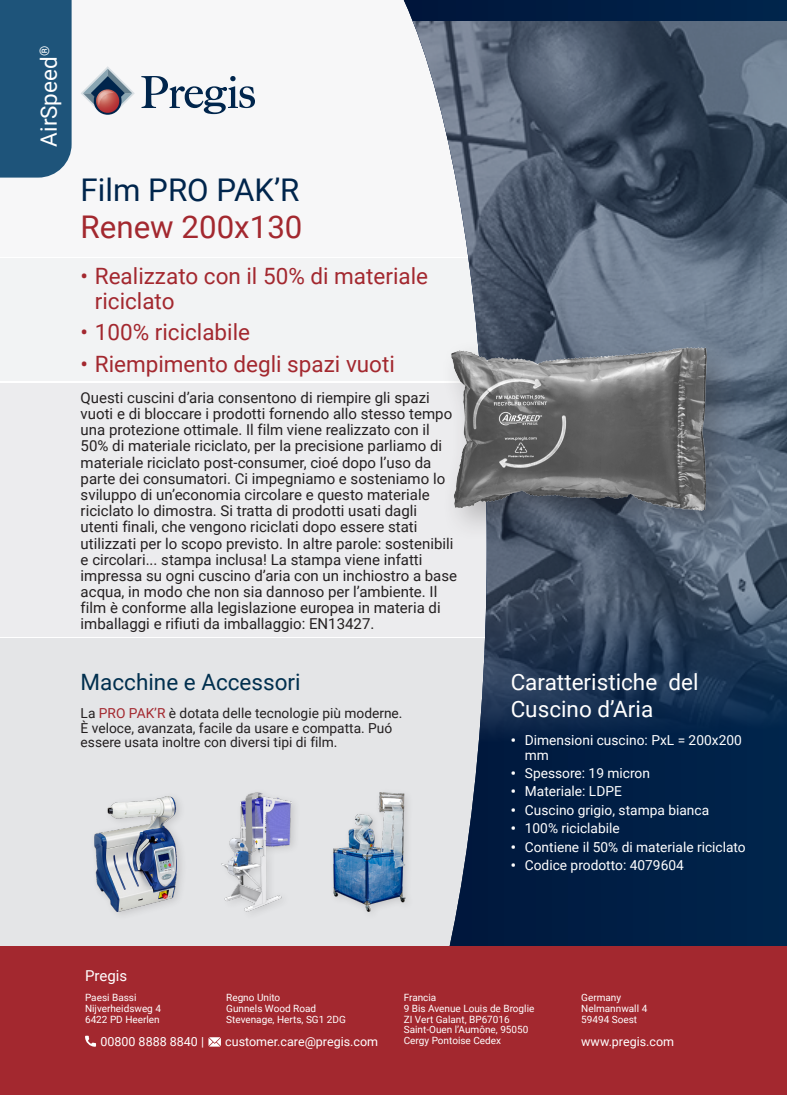
<style>
.page{position:relative;width:787px;height:1095px;background:#fff}
.page>*{position:absolute;margin:0;border:0;box-sizing:border-box;transform-origin:0 0}
.t1{font:31.25px "Roboto";color:#00254c}
.t2{font:31.25px "Roboto";color:#a3282f}
.t3{font:22.5px/24.2px "Roboto";color:#a3282f}
.t4{font:22.5px/27px "Roboto";color:#fff}
.t5{font:22.5px "Roboto";color:#002f4e}
.body_-_white{font:15px/16.1px "Roboto";color:#231f20}
.t6{font:15px "Roboto";color:#fff}
.t7{font:13.75px/14.9px "Roboto";color:#fff}
.body_-_white-2{font:13.75px/14.9px "Roboto";color:#231f20}
.t8{font:12.5px "Roboto";color:#fff}
.t9{font:10px/10.6px "Roboto";color:#fff}
.s1{color:#a3282f}
.s2{font-weight:900}
</style>
<div class="page">
<div style="left:0;top:639px;width:787px;height:307px;background:#e4e5e7"></div>
<div style="left:0;top:259px;width:787px;height:122px;background:#f2f3f4"></div>
<div style="left:0;top:0;width:787px;height:257px;background:#f7f7f8"></div>
<div style="left:0;top:383px;width:787px;height:254px;background:#ececee"></div>
<svg style="left:404px;top:0;width:383px;height:946px;background:#0e2a4e"></svg>
<img style="left:404px;top:21px;width:383px;height:906px">
<svg style="left:141px;top:76px;width:114px;height:38px"></svg>
<svg style="left:81px;top:66px;width:54px;height:49px"></svg>
<div style="left:0;top:946px;width:787px;height:149px;background:#a3282f"></div>
<div style="left:0;top:0;width:72px;height:178px;background:#1e547a"></div>
<svg style="left:85px;top:1036px;width:11px;height:11px"></svg>
<svg style="left:208px;top:1037px;width:13px;height:10px"></svg>
<div style="left:89px;top:791px;width:98px;height:130px;background:#231f20;opacity:.15"></div>
<img style="left:94px;top:796px;width:83px;height:115px">
<img style="left:222px;top:792px;width:69px;height:119px">
<div style="left:329px;top:787px;width:85px;height:134px;background:#231f20;opacity:.15"></div>
<img style="left:334px;top:792px;width:71px;height:120px">
<div style="left:439px;top:335px;width:304px;height:211px;background:#231f20;opacity:.3"></div>
<img style="left:451px;top:348px;width:256px;height:162px">
<p class="t4" style="left:34px;top:147px;width:102px;rotate:-90deg">AirSpeed<sup>®</sup></p>
<p class="t1" style="left:81px;top:168px;width:220px">Film PRO PAK’R</p>
<p class="t2" style="left:81px;top:205px;width:223px">Renew 200x130</p>
<p class="t3" style="left:95px;top:263px;width:335px;text-indent:-14px">• Realizzato con il 50% di materiale riciclato</p>
<p class="t3" style="left:81px;top:319px;width:171px">• 100% riciclabile</p>
<p class="t3" style="left:81px;top:351px;width:316px">• Riempimento degli spazi vuoti</p>
<p class="body_-_white" style="left:81px;top:389px;width:378px">Questi cuscini d’aria consentono di riempire gli spazi vuoti e di bloccare i prodotti fornendo allo stesso tempo una protezione ottimale. Il film viene realizzato con il 50% di materiale riciclato, per la precisione parliamo di materiale riciclato post-consumer, cioé dopo l’uso da parte dei consumatori. Ci impegniamo e sosteniamo lo sviluppo di un’economia circolare e questo materiale riciclato lo dimostra. Si tratta di prodotti usati dagli utenti finali, che vengono riciclati dopo essere stati utilizzati per lo scopo previsto. In altre parole: sostenibili e circolari... stampa inclusa! La stampa viene infatti impressa su ogni cuscino d’aria con un inchiostro a base acqua, in modo che non sia dannoso per l’ambiente. Il film è conforme alla legislazione europea in materia di imballaggi e rifiuti da imballaggio: EN13427.</p>
<p class="t5" style="left:81px;top:666px;width:221px">Macchine e Accessori</p>
<p class="body_-_white-2" style="left:81px;top:705px;width:323px">La <span class="s1">PRO PAK’R</span> è dotata delle tecnologie più moderne.<br>È veloce, avanzata, facile da usare e compatta. Puó essere usata inoltre con diversi tipi di film.</p>
<p class="t4" style="left:510px;top:667px;width:189px">Caratteristiche del<br>Cuscino d’Aria</p>
<p class="t7" style="left:525px;top:732px;width:218px;text-indent:-14px"><span class="s2">•</span> Dimensioni cuscino: PxL = 200x200 mm</p>
<p class="t7" style="left:510px;top:765px;width:141px"><span class="s2">•</span> Spessore: 19 micron</p>
<p class="t7" style="left:510px;top:783px;width:113px"><span class="s2">•</span> Materiale: LDPE</p>
<p class="t7" style="left:510px;top:802px;width:200px"><span class="s2">•</span> Cuscino grigio, stampa bianca</p>
<p class="t7" style="left:510px;top:820px;width:111px"><span class="s2">•</span> 100% riciclabile</p>
<p class="t7" style="left:510px;top:839px;width:236px"><span class="s2">•</span> Contiene il 50% di materiale riciclato</p>
<p class="t7" style="left:510px;top:857px;width:175px"><span class="s2">•</span> Codice prodotto: 4079604</p>
<p class="t6" style="left:85px;top:965px;width:44px">Pregis</p>
<p class="t9" style="left:85px;top:992px;width:53px">Paesi Bassi</p>
<p class="t9" style="left:85px;top:1003px;width:77px">Nijverheidsweg 4<br>6422 PD Heerlen</p>
<p class="t9" style="left:226px;top:992px;width:56px">Regno Unito</p>
<p class="t9" style="left:226px;top:1003px;width:91px">Gunnels Wood Road</p>
<p class="t9" style="left:226px;top:1013px;width:121px">Stevenage, Herts, SG1 2DG</p>
<p class="t9" style="left:404px;top:992px;width:34px">Francia</p>
<p class="t9" style="left:404px;top:1003px;width:132px">9 Bis Avenue Louis de Broglie<br>ZI Vert Galant, BP67016</p>
<p class="t9" style="left:404px;top:1024px;width:126px">Saint-Ouen l’Aumône, 95050<br>Cergy Pontoise Cedex</p>
<p class="t9" style="left:581px;top:992px;width:41px">Germany</p>
<p class="t9" style="left:581px;top:1003px;width:68px">Nelmannwall 4</p>
<p class="t9" style="left:581px;top:1013px;width:57px">59494 Soest</p>
<p class="t8" style="left:100px;top:1033px;width:105px">00800 8888 8840 |</p>
<p class="t8" style="left:225px;top:1033px;width:154px">customer.care@pregis.com</p>
<p class="t8" style="left:581px;top:1033px;width:94px">www.pregis.com</p>
</div>
